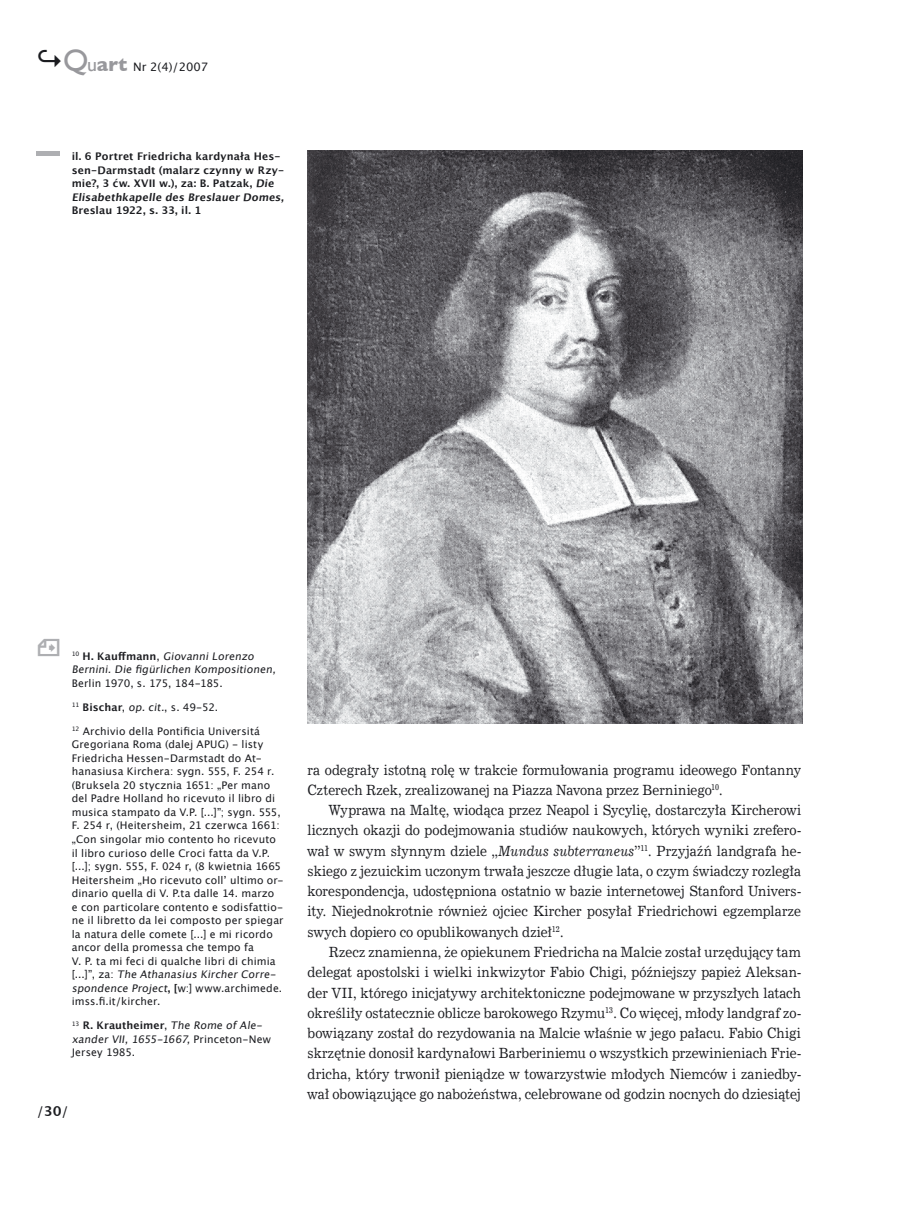
<style>
.page{position:relative;width:913px;height:1211px;background:#fff}
.page>*{position:absolute;margin:0;border:0;box-sizing:border-box;transform-origin:0 0}
.t1{font:14.1px "News 702 EU";letter-spacing:.005em;color:#1b1c20;scale:.89 1}
.t2{font:13.5px "Lucida Grande";color:#1b1c20}
.t3{font:11.7px "Lucida Grande";color:#1b1c20}
.t4{font:10.5px/13.5px "Lucida Grande";letter-spacing:.01em;color:#1b1c20}
.t5{font:700 10.5px/13.5px "Lucida Grande";letter-spacing:.01em;color:#1b1c20}
.t6{font:10.5px/13.5px "Lucida Grande";letter-spacing:-.015em;color:#1b1c20}
.s1{font-weight:700;font-size:27px}
.s2{font-family:"Gill Sans";font-size:30.9px;color:#98989c}
.s3{font-family:"Gill Sans";font-size:19.8px;color:#98989c}
.s4{font-family:"Gill Sans";font-weight:700;font-size:19.8px;color:#98989c}
.s5{font-weight:700}
.s6{font-style:italic}
</style>
<div class="page">
<img style="left:307px;top:150px;width:495px;height:573px">
<div style="left:36px;top:151px;width:24px;height:5px;background:#aeafb2"></div>
<p class="t3" style="left:36px;top:61px;width:173px"><span class="s1">↪</span><span class="s2">Q</span><span class="s3">u</span><span class="s4">art</span> Nr 2(4)/2007</p>
<p class="t5" style="left:72px;top:150px;width:216px">il. 6 Portret Friedricha kardynała Hes&shy;sen-Darmstadt (malarz czynny w Rzy&shy;mie?, 3 ćw. XVII w.), za: B. Patzak, Die Elisabethkapelle des Breslauer Domes, Breslau 1922, s. 33, il. 1</p>
<p class="t6" style="left:72px;top:649px;width:208px"><sup>1</sup> <sup>0</sup> <span class="s5">H . Kau ffm a n n</span> , GiovanniLorenzo<br>Bernini.Die figürlichen Kompositionen,<br>Berlin 1970, s. 175, 184-185.</p>
<p class="t4" style="left:72px;top:700px;width:148px"><sup>11</sup> <span class="s5">Bischar</span>, op.cit., s. 49-52.</p>
<p class="t4" style="left:72px;top:724px;width:213px"><sup>12</sup> Archivio della Pontificia Universitá Gregoriana Roma (dalej APUG) - listy Friedricha Hessen-Darmstadt do At&shy;hanasiusa Kirchera: sygn. 555, F. 254 r. (Bruksela 20 stycznia 1651: „Per mano del Padre Holland ho ricevuto il libro di musica stampato da V.P. [...]”; sygn. 555, F. 254 r, (Heitersheim, 21 czerwca 1661: „Con singolar mio contento ho ricevuto il libro curioso delle Croci fatta da V.P. [...]; sygn. 555, F. 024 r, (8 kwietnia 1665<br>Heitersheim „Ho ricevuto coll’ ultimo or&shy;dinario quella di V. P.ta dalle 14. marzo<br>e con particolare contento e sodisfattio&shy;ne il libretto da lei composto per spiegar la natura delle comete [...] e mi ricordo ancor della promessa che tempo fa<br>V. P. ta mi feci di qualche libri di chimia [. . .] ”, z a : The Athanasius KircherCorre&shy;spondence Project<span class="s5">, [</span>w:] www.archimede. imss.fi.it/kircher.</p>
<p class="t4" style="left:72px;top:1018px;width:201px"><sup>13</sup> <span class="s5">R. Krautheimer</span>, The Rome ofAle&shy;xanderVII,1655-1667,P r i n ceto n - N ew<br>Jersey 1985.</p>
<p class="t2" style="left:37px;top:1102px;width:33px">/<span class="s5">30</span>/</p>
<p class="t1" style="left:307px;top:760px;width:556px">ra odegrały istotną rolę w trakcie formułowania programu ideowego Fontanny</p>
<p class="t1" style="left:307px;top:780px;width:468px">Czterech Rzek, zrealizowanej na Piazza Navona przez Berniniego<sup>10</sup>.</p>
<p class="t1" style="left:329px;top:801px;width:532px">Wyprawa na Maltę, wiodąca przez Neapol i Sycylię, dostarczyła Kircherowi</p>
<p class="t1" style="left:307px;top:821px;width:556px">licznych okazji do podejmowania studiów naukowych, których wyniki zrefero-</p>
<p class="t1" style="left:307px;top:841px;width:556px">wał w swym słynnym dziele „<span class="s6">Mundus subterraneus</span>”<sup>11</sup>. Przyjaźń landgrafa he-</p>
<p class="t1" style="left:307px;top:861px;width:556px">skiego z jezuickim uczonym trwała jeszcze długie lata, o czym świadczy rozległa</p>
<p class="t1" style="left:307px;top:882px;width:556px">korespondencja, udostępniona ostatnio w bazie internetowej Stanford Univers-</p>
<p class="t1" style="left:307px;top:902px;width:556px">ity. Niejednokrotnie również ojciec Kircher posyłał Friedrichowi egzemplarze</p>
<p class="t1" style="left:307px;top:922px;width:289px">swych dopiero co opublikowanych dzieł<sup>12</sup>.</p>
<p class="t1" style="left:329px;top:942px;width:532px">Rzecz znamienna, że opiekunem Friedricha na Malcie został urzędujący tam</p>
<p class="t1" style="left:307px;top:963px;width:556px">delegat apostolski i wielki inkwizytor Fabio Chigi, późniejszy papież Aleksan-</p>
<p class="t1" style="left:307px;top:983px;width:556px">der VII, którego inicjatywy architektoniczne podejmowane w przyszłych latach</p>
<p class="t1" style="left:307px;top:1003px;width:556px">określiły ostatecznie oblicze barokowego Rzymu<sup>13</sup>. Co więcej, młody landgraf zo-</p>
<p class="t1" style="left:307px;top:1023px;width:556px">bowiązany został do rezydowania na Malcie właśnie w jego pałacu. Fabio Chigi</p>
<p class="t1" style="left:307px;top:1044px;width:556px">skrzętnie donosił kardynałowi Barberiniemu o wszystkich przewinieniach Frie-</p>
<p class="t1" style="left:307px;top:1064px;width:556px">dricha, który trwonił pieniądze w towarzystwie młodych Niemców i zaniedby-</p>
<p class="t1" style="left:307px;top:1084px;width:556px">wał obowiązujące go nabożeństwa, celebrowane od godzin nocnych do dziesiątej</p>
</div>
